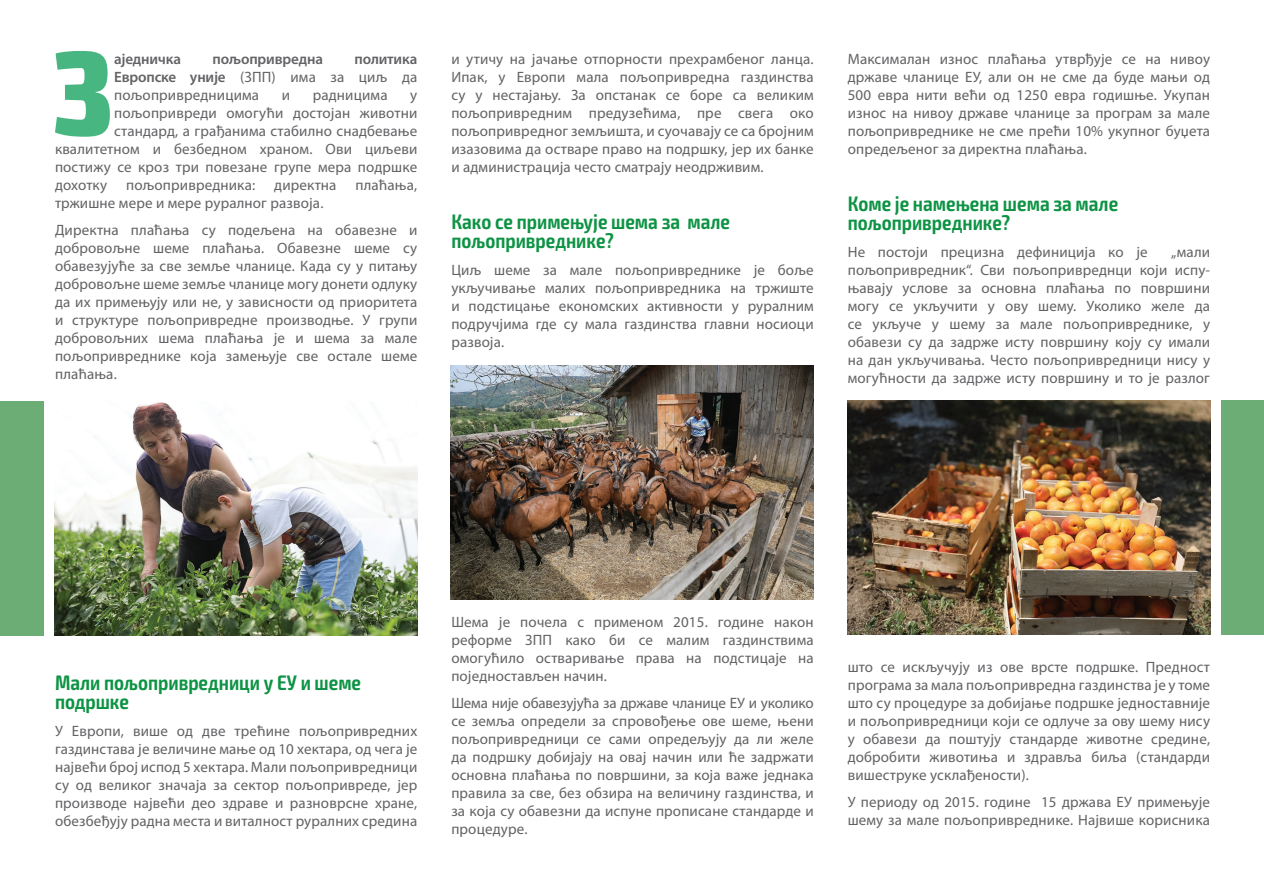
<style>
.page{position:relative;width:1264px;height:893px;background:#fff}
.page>*{position:absolute;margin:0;border:0;box-sizing:border-box;transform-origin:0 0}
.t1{font:600 condensed 21px/19.5px "Exo 2";color:#0d9344}
.t2{font:15px/18px "Myriad Pro";letter-spacing:.01em;color:#636366;text-align:justify}
.t3{font:600 15px "Myriad Pro";letter-spacing:-.01em;color:#636366}
.s1{font-weight:600}
</style>
<div class="page">
<div style="left:0;top:401px;width:44px;height:234px;background:#6cad76"></div>
<div style="left:1221px;top:400px;width:43px;height:234px;background:#6cad76"></div>
<img style="left:55px;top:402px;width:362px;height:233px">
<img style="left:451px;top:365px;width:362px;height:234px">
<img style="left:848px;top:400px;width:362px;height:234px">
<svg style="left:55px;top:51px;width:55px;height:86px"></svg>
<p class="t3" style="left:114px;top:50px;width:68px">аједничка</p>
<p class="t3" style="left:213px;top:50px;width:112px">пољопривредна</p>
<p class="t2" style="left:114px;top:50px;width:305px;text-indent:240px"><span class="s1">политика Европске уније</span> (ЗПП) има за циљ да пољопривредницима</p>
<p class="t2" style="left:282px;top:86px;width:10px">и</p>
<p class="t2" style="left:313px;top:86px;width:76px">радницима</p>
<p class="t2" style="left:410px;top:86px;width:9px">у</p>
<p class="t2" style="left:114px;top:104px;width:305px">пољопривреди омогући достојан животни</p>
<p class="t2" style="left:114px;top:122px;width:305px">стандард, а грађанима стабилно снадбевање</p>
<p class="t2" style="left:55px;top:140px;width:364px">квалитетном и безбедном храном. Ови циљеви</p>
<p class="t2" style="left:55px;top:158px;width:364px">постижу се кроз три повезане групе мера подршкe</p>
<p class="t2" style="left:55px;top:176px;width:54px">дохотку</p>
<p class="t2" style="left:126px;top:176px;width:131px">пољопривредника:</p>
<p class="t2" style="left:274px;top:176px;width:64px">директна</p>
<p class="t2" style="left:355px;top:176px;width:63px">плаћања,</p>
<p class="t2" style="left:55px;top:189px;width:364px;line-height:27px">тржишне мере и мере руралног развоја.<br>Директна плаћања су подељена на обавезне и</p>
<p class="t2" style="left:55px;top:239px;width:364px">добровољне шеме плаћања. Oбавезне шеме су обавезујуће за све земље чланице. Када су у питању добровољне шеме земље чланице могу донети одлуку да их примењују или не, у зависности од приоритета и структуре пољопривредне производње. У групи добровољних шема плаћања је и шема за мале пољопривреднике која замењује све остале шеме плаћања.</p>
<p class="t2" style="left:451px;top:50px;width:364px">и утичу на јачање отпорности прехрамбеног ланца.<br>Ипак, у Европи мала пољопривредна газдинства су у нестајању. За опстанак се боре са великим пољопривредним предузећима, пре свега око пољопривредног земљишта, и суочавају се са бројним изазовима да остваре право на подршку, јер их банке и администрација често сматрају неодрживим.</p>
<h1 class="t1" style="left:451px;top:212px;width:280px">Како се примењује шема за мале пољопривреднике?</h1>
<p class="t2" style="left:451px;top:261px;width:364px">Циљ шеме за мале пољопривреднике је боље укључивање малих пољопривредника на тржиште и подстицање економских активности у руралним подручјима где су мала газдинства главни носиоци развоја.</p>
<p class="t2" style="left:848px;top:50px;width:364px">Максималан износ плаћања утврђује се на нивоу државе чланице ЕУ, али он не сме да буде мањи од 500 евра нити већи од 1250 евра годишње. Укупан износ на нивоу државе чланице за програм за мале пољопривреднике не сме прећи 10% укупног буџета опредељеног за директна плаћања.</p>
<h1 class="t1" style="left:848px;top:194px;width:272px">Коме је намењена шема за мале пољопривреднике?</h1>
<p class="t2" style="left:848px;top:243px;width:301px">Не постоји прецизна дефиниција ко је</p>
<p class="t2" style="left:848px;top:243px;width:364px;text-indent:324px">„мали пољопривредник“. Сви пољопривреднци који испу&shy;њавају услове за основна плаћања по површини могу се укључити у ову шему. Уколико желе да се укључе у шему за мале пољопривреднике, у обавези су да задрже исту површину коју су имали на дан укључивања. Често пољопривредници нису у могућности да задрже исту површину и то је разлог</p>
<h1 class="t1" style="left:55px;top:672px;width:308px">Мали пољопривредници у ЕУ и шеме подршке</h1>
<p class="t2" style="left:55px;top:722px;width:364px">У Европи, више од две трећине пољопривредних газдинстава је величине мање од 10 хектара, од чега је највећи број испод 5 хектара. Мали пољопривредници су од великог значаја за сектор пољопривреде, јер производе највећи део здраве и разноврсне хране, обезбеђују радна места и виталност руралних средина</p>
<p class="t2" style="left:451px;top:612px;width:364px">Шема је почела с применом 2015. године након реформе ЗПП како би се малим газдинствима омогућило остваривање права на подстицаје на поједностављен начин.</p>
<p class="t2" style="left:451px;top:693px;width:364px">Шема није обавезујућа за државе чланице ЕУ и уколико се земља определи за спровођење ове шеме, њени пољопривредници се сами опредељују да ли желе да подршку добијају на овај начин или ће задржати основна плаћања по површини, за која важе једнака правила за све, без обзира на величину газдинства, и за која су обавезни да испуне прописане стандарде и процедуре.</p>
<p class="t2" style="left:848px;top:657px;width:364px">што се искључују из ове врсте подршке. Предност програма за мала пољопривредна газдинства је у томе што су процедуре за добијање подршке једноставније и пољопривредници који се одлуче за ову шему нису у обавези да поштују стандарде животне средине, добробити животиња и здравља биља (стандарди вишеструке усклађености).</p>
<p class="t2" style="left:848px;top:792px;width:364px">У периоду од 2015. године 15 држава ЕУ примењује шему за мале пољопривреднике. Највише корисника</p>
</div>
